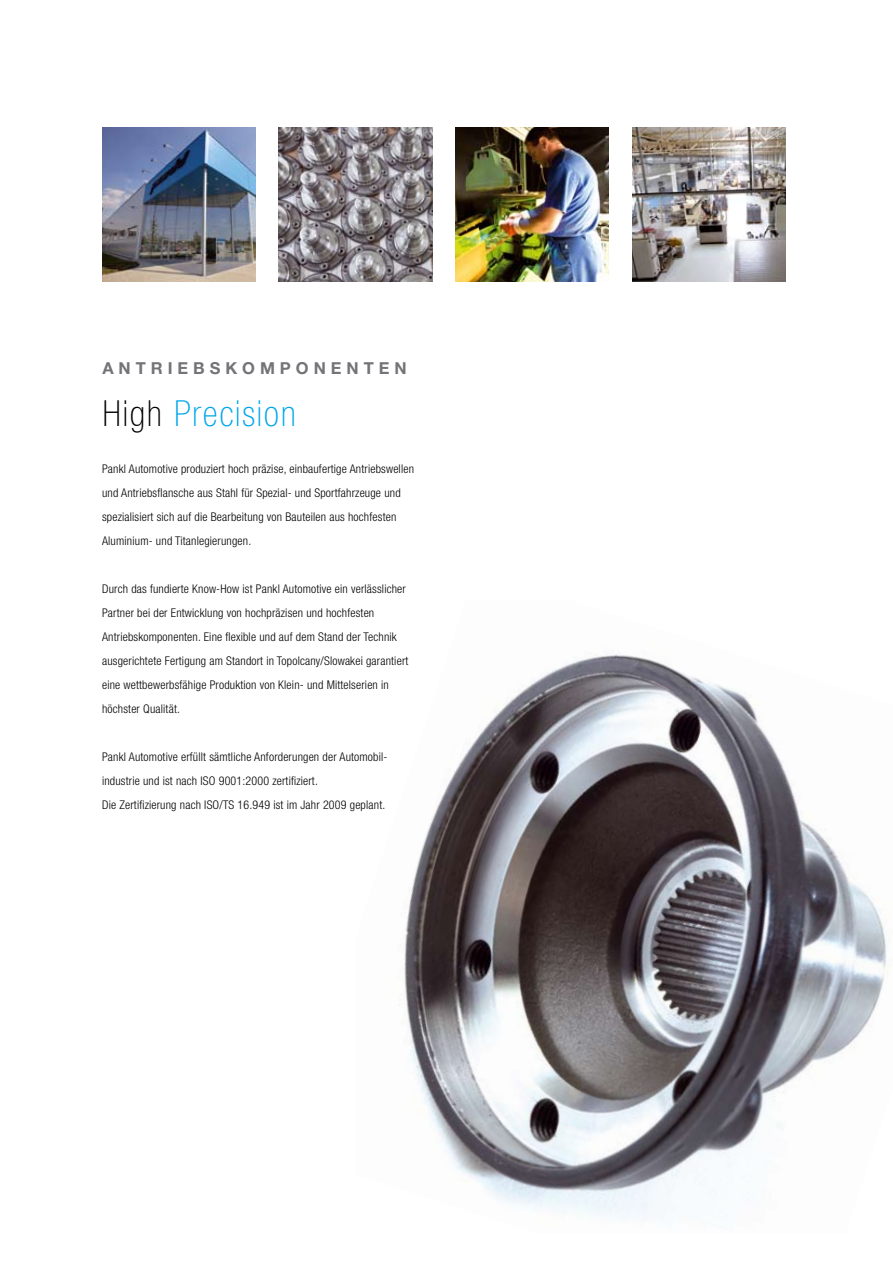
<style>
.page{position:relative;width:893px;height:1263px;background:#fff}
.page>*{position:absolute;margin:0;border:0;box-sizing:border-box;transform-origin:0 0}
.t1{font:100 condensed 36px "Helvetica Neue";letter-spacing:.05em;color:#00a6eb}
.t2{font:700 16.5px "Helvetica Neue";letter-spacing:.3em;color:#747378}
.t3{font:300 condensed 12px/24px "Helvetica Neue";letter-spacing:.015em;color:#000}
.s1{color:#000}
</style>
<div class="page">
<img style="left:403px;top:654px;width:488px;height:565px">
<img style="left:102px;top:128px;width:153px;height:153px">
<img style="left:279px;top:128px;width:153px;height:153px">
<img style="left:455px;top:128px;width:154px;height:153px">
<img style="left:632px;top:128px;width:154px;height:153px">
<h2 class="t2" style="left:102px;top:358px;width:62px">AN TRIE</h2>
<h2 class="t2" style="left:193px;top:358px;width:48px">BSKO</h2>
<h2 class="t2" style="left:260px;top:358px;width:37px">M PONEN</h2>
<h2 class="t2" style="left:364px;top:358px;width:29px">T EN</h2>
<h1 class="t1" style="left:102px;top:393px;width:195px"><span class="s1">High</span> Precision</h1>
<p class="t3" style="left:102px;top:456px;width:313px">Pankl Automotive produziert hoch präzise, einbaufertige Antriebswellen und Antriebsflansche aus Stahl für Spezial- und Sportfahrzeuge und spezialisiert sich auf die Bearbeitung von Bauteilen aus hochfesten Aluminium- und Titanlegierungen.</p>
<p class="t3" style="left:102px;top:576px;width:308px">Durch das fundierte Know-How ist Pankl Automotive ein verlässlicher Partner bei der Entwicklung von hochpräzisen und hochfesten Antriebskomponenten. Eine flexible und auf dem Stand der Technik ausgerichtete Fertigung am Standort in Topolcany/Slowakei garantiert eine wettbewerbsfähige Produktion von Klein- und Mittelserien in höchster Qualität.</p>
<p class="t3" style="left:102px;top:744px;width:287px">Pankl Automotive erfüllt sämtliche Anforderungen der Automobil&shy;industrie und ist nach ISO 9001:2000 zertifiziert.<br>Die Zertifizierung nach ISO/TS 16.949 ist im Jahr 2009 geplant.</p>
</div>
